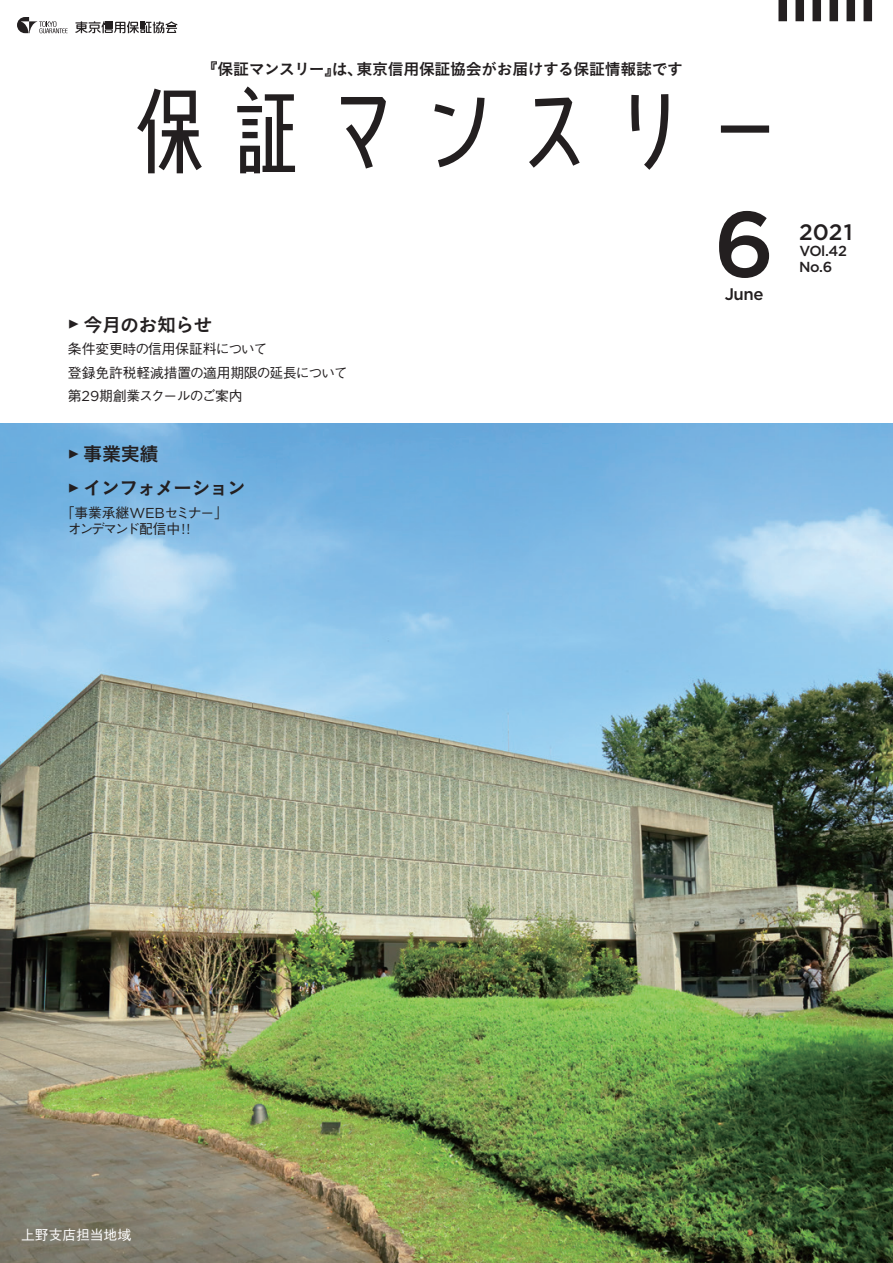
<style>
.page{position:relative;width:893px;height:1263px;background:#fff}
.page>*{position:absolute;margin:0;border:0;box-sizing:border-box;transform-origin:0 0}
.t1{font:500 92.7px "Gotham";color:#231f20}
.t2{font:500 22.35px "Gotham";color:#231f20}
.t3{font:19.2px/34px "Koburina Go Std N W6";letter-spacing:-.05em;color:#231f20}
.t4{font:500 16.8px "Gotham";color:#231f20}
.t5{font:15.9px "Koburina Go Std N W6";letter-spacing:-.025em;color:#231f20}
.t6{font:500 14.55px/15.9px "Gotham";letter-spacing:-.03em;color:#231f20}
.t7{font:500 13.8px/23.4px "Gothic BBB Pr 5";letter-spacing:-.015em;color:#231f20}
.t8{font:500 13.8px/15.9px "Gothic BBB Pr 5";letter-spacing:-.115em;color:#231f20}
.t9{font:500 13.8px "Gothic BBB Pr 5";color:#fff}
.s1{font-family:"Minion Pro"}
.s2{font-family:"Gotham";font-weight:400;font-size:14.4px}
</style>
<div class="page">
<img style="left:0;top:423px;width:893px;height:840px">
<svg style="left:137px;top:86px;width:632px;height:87px"></svg>
<svg style="left:17px;top:17px;width:51px;height:16px"></svg>
<svg style="left:76px;top:21px;width:101px;height:12px"></svg>
<div style="left:863px;top:0;width:9px;height:21px;background:#231f20"></div>
<div style="left:846px;top:0;width:9px;height:21px;background:#231f20"></div>
<div style="left:829px;top:0;width:9px;height:21px;background:#231f20"></div>
<div style="left:812px;top:0;width:9px;height:21px;background:#231f20"></div>
<div style="left:795px;top:0;width:9px;height:21px;background:#231f20"></div>
<div style="left:778px;top:0;width:9px;height:21px;background:#231f20"></div>
<p class="t5" style="left:202px;top:56px;width:483px">『保証マンスリー』は、東京信用保証協会がお届けする保証情報誌です</p>
<h3 class="t3" style="left:68px;top:308px;width:147px"><span class="s1">▶</span> 今月のお知らせ</h3>
<p class="t7" style="left:68px;top:336px;width:281px">条件変更時の信用保証料について<br>登録免許税軽減措置の適用期限の延長について第<span class="s2">29</span>期創業スクールのご案内</p>
<h3 class="t3" style="left:68px;top:437px;width:180px"><span class="s1">▶</span> 事業実績<br><span class="s1">▶</span> インフォメーション</h3>
<p class="t8" style="left:68px;top:504px;width:162px;text-indent:-7px">「事業承継<span class="s2">WEB</span>セミナー」オンデマンド配信中 <span class="s2">! !</span></p>
<h1 class="t1" style="left:714px;top:188px;width:62px">6</h1>
<p class="t4" style="left:725px;top:284px;width:40px">June</p>
<h2 class="t2" style="left:799px;top:219px;width:55px">2021</h2>
<p class="t6" style="left:799px;top:243px;width:49px">VOl.42<br>No.6</p>
<p class="t9" style="left:21px;top:1224px;width:112px">上野支店担当地域</p>
</div>
